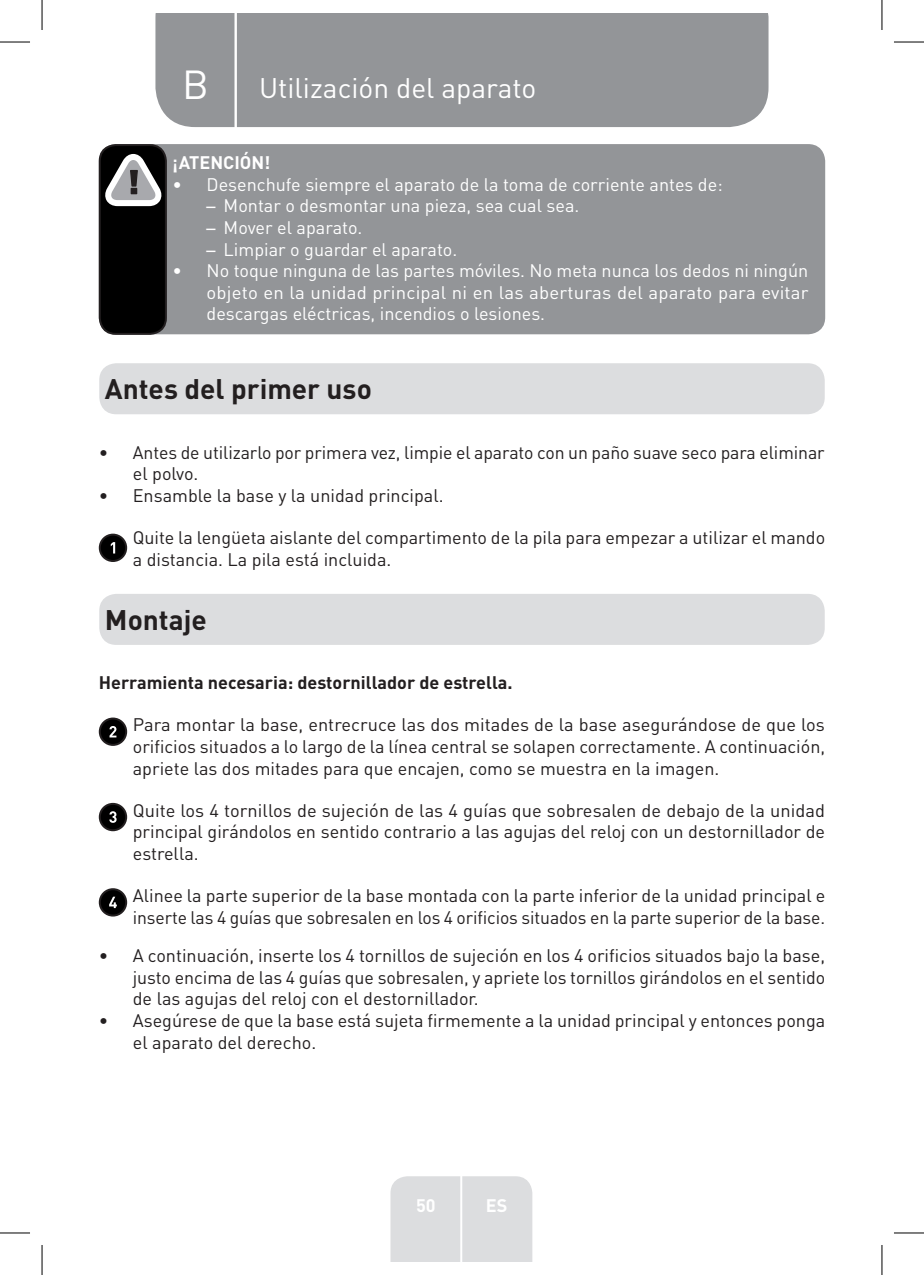
<style>
.page{position:relative;width:924px;height:1275px;background:#fff}
.page>*{position:absolute;margin:0;border:0;box-sizing:border-box;transform-origin:0 0}
.t1{font:40px "DIN Pro";color:#fff}
.Headline-01{font:700 28px "DIN Pro";color:#231f20}
.TitreGauche__gabarit{font:28px "DIN Pro";color:#fff}
.Body{font:18px/21.6px "DIN Pro";color:#231f20}
.t2{font:18px/21.6px "DIN Pro";color:#fff;text-align:justify}
.Body-2{font:700 18px "DIN Pro";color:#231f20}
.White_Text{font:700 18px "DIN Pro";color:#fff}
.s1{font-family:"Arial Unicode MS"}
</style>
<div class="page">
<div style="left:155px;top:14px;width:613px;height:113px;background:#939598"></div>
<div style="left:390px;top:1176px;width:142px;height:85px;background:#dcdddf"></div>
<hr style="left:460px;top:1153px;width:2px;height:108px;background:#fff">
<hr style="left:234px;top:14px;width:2px;height:116px;background:#fff">
<div style="left:99px;top:144px;width:725px;height:190px;background:#939598;border-radius:17px"></div>
<div style="left:100px;top:145px;width:66px;height:189px;background:#000;border-radius:16px"></div>
<div style="left:99px;top:144px;width:68px;height:191px;border:2px solid #231f20;border-radius:16px"></div>
<svg style="left:105px;top:154px;width:57px;height:52px"></svg>
<div style="left:99px;top:363px;width:725px;height:51px;background:#dcdddf;border-radius:17px"></div>
<div style="left:100px;top:534px;width:26px;height:27px;background:#000;border-radius:50%"></div>
<div style="left:99px;top:533px;width:28px;height:29px;border:2px solid #231f20;border-radius:50%"></div>
<svg style="left:111px;top:542px;width:4px;height:11px"></svg>
<div style="left:99px;top:594px;width:725px;height:51px;background:#dcdddf;border-radius:17px"></div>
<div style="left:100px;top:718px;width:26px;height:27px;background:#000;border-radius:50%"></div>
<div style="left:99px;top:717px;width:28px;height:29px;border:2px solid #231f20;border-radius:50%"></div>
<svg style="left:109px;top:726px;width:7px;height:11px"></svg>
<div style="left:100px;top:804px;width:26px;height:26px;background:#000;border-radius:50%"></div>
<div style="left:99px;top:803px;width:28px;height:28px;border:2px solid #231f20;border-radius:50%"></div>
<svg style="left:109px;top:811px;width:7px;height:12px"></svg>
<div style="left:100px;top:889px;width:26px;height:26px;background:#000;border-radius:50%"></div>
<div style="left:99px;top:888px;width:28px;height:28px;border:2px solid #231f20;border-radius:50%"></div>
<svg style="left:109px;top:896px;width:8px;height:12px"></svg>
<hr style="left:0;top:42px;width:30px;height:1px;background:#000">
<hr style="left:893px;top:42px;width:30px;height:1px;background:#000">
<hr style="left:0;top:1232px;width:30px;height:1px;background:#000">
<hr style="left:893px;top:1232px;width:30px;height:1px;background:#000">
<hr style="left:42px;top:0;width:1px;height:30px;background:#000">
<hr style="left:42px;top:1245px;width:1px;height:30px;background:#000">
<hr style="left:881px;top:0;width:1px;height:30px;background:#000">
<hr style="left:881px;top:1245px;width:1px;height:30px;background:#000">
<p class="t1" style="left:182px;top:57px;width:28px">B</p>
<p class="TitreGauche__gabarit" style="left:259px;top:69px;width:279px">Utilización del aparato</p>
<p class="White_Text" style="left:172px;top:150px;width:99px">¡ATENCIÓN!</p>
<p class="t2" style="left:172px;top:173px;width:551px">• Desenchufe siempre el aparato de la toma de corriente antes de:</p>
<p class="t2" style="left:206px;top:194px;width:374px"><span class="s1">–</span> Montar o desmontar una pieza, sea cual sea.</p>
<p class="t2" style="left:206px;top:216px;width:157px"><span class="s1">–</span> Mover el aparato.</p>
<p class="t2" style="left:206px;top:238px;width:252px"><span class="s1">–</span> Limpiar o guardar el aparato.</p>
<p class="t2" style="left:206px;top:259px;width:603px;text-indent:-34px">• No toque ninguna de las partes móviles. No meta nunca los dedos ni ningún objeto en la unidad principal ni en las aberturas del aparato para evitar descargas eléctricas, incendios o lesiones.</p>
<p class="Headline-01" style="left:105px;top:370px;width:268px">Antes del primer uso</p>
<p class="Body" style="left:133px;top:440px;width:693px;text-indent:-34px">• Antes de utilizarlo por primera vez, limpie el aparato con un paño suave seco para eliminar el polvo.</p>
<p class="Body" style="left:99px;top:484px;width:346px">• Ensamble la base y la unidad principal.</p>
<p class="Body" style="left:133px;top:526px;width:693px">Quite la lengüeta aislante del compartimento de la pila para empezar a utilizar el mando a distancia. La pila está incluida.</p>
<p class="Headline-01" style="left:105px;top:601px;width:103px">Montaje</p>
<p class="Body-2" style="left:99px;top:670px;width:415px">Herramienta necesaria: destornillador de estrella.</p>
<p class="Body" style="left:133px;top:713px;width:693px;text-align:justify">Para montar la base, entrecruce las dos mitades de la base asegurándose de que los orificios situados a lo largo de la línea central se solapen correctamente. A continuación, apriete las dos mitades para que encajen, como se muestra en la imagen.</p>
<p class="Body" style="left:133px;top:798px;width:693px;text-align:justify">Quite los 4 tornillos de sujeción de las 4 guías que sobresalen de debajo de la unidad principal girándolos en sentido contrario a las agujas del reloj con un destornillador de estrella.</p>
<p class="Body" style="left:133px;top:884px;width:693px">Alinee la parte superior de la base montada con la parte inferior de la unidad principal e inserte las 4 guías que sobresalen en los 4 orificios situados en la parte superior de la base.</p>
<p class="Body" style="left:133px;top:944px;width:693px;text-align:justify;text-indent:-34px">• A continuación, inserte los 4 tornillos de sujeción en los 4 orificios situados bajo la base, justo encima de las 4 guías que sobresalen, y apriete los tornillos girándolos en el sentido de las agujas del reloj con el destornillador.</p>
<p class="Body" style="left:133px;top:1009px;width:693px;text-indent:-34px">• Asegúrese de que la base está sujeta firmemente a la unidad principal y entonces ponga el aparato del derecho.</p>
<p class="White_Text" style="left:416px;top:1192px;width:21px">50</p>
<p class="White_Text" style="left:485px;top:1192px;width:23px">ES</p>
</div>
